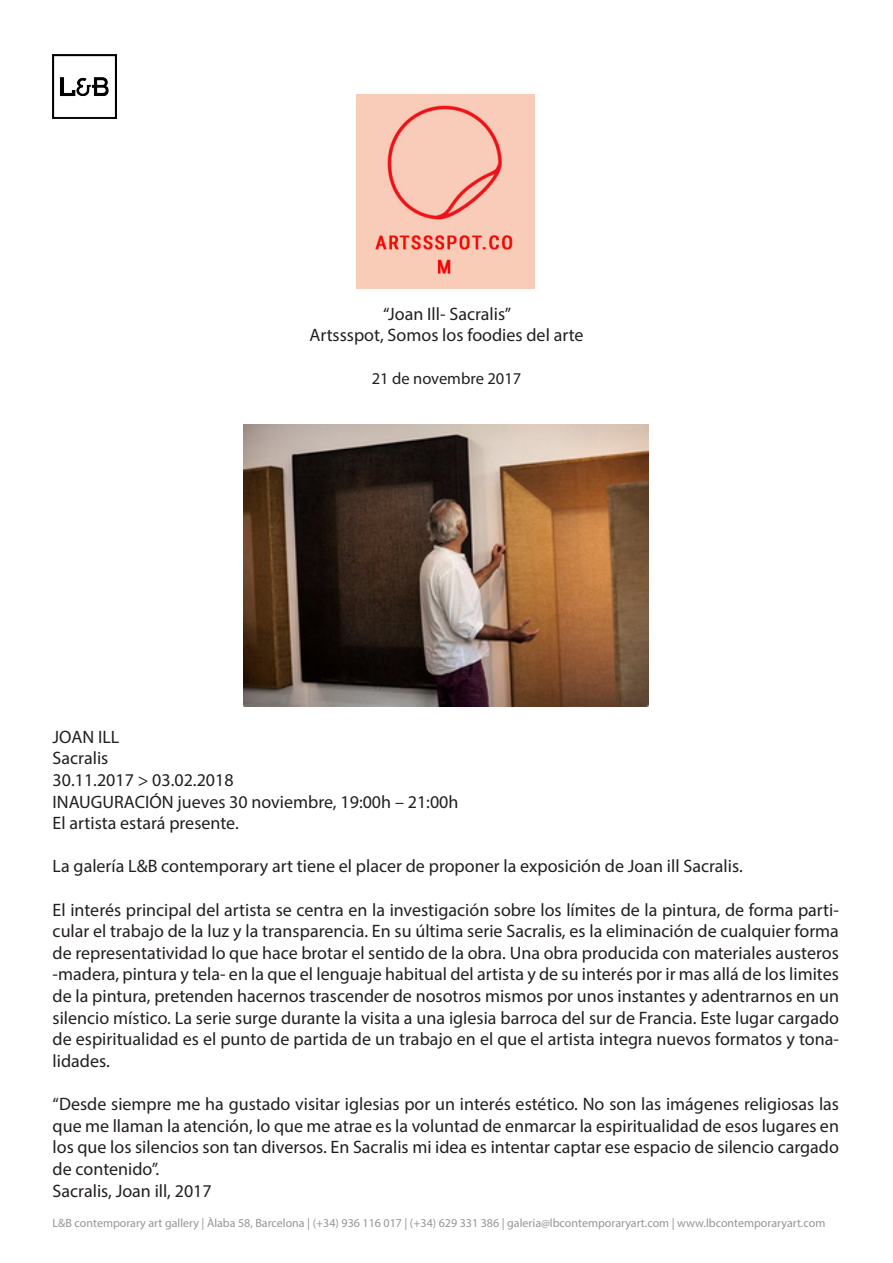
<style>
.page{position:relative;width:893px;height:1263px;background:#fff}
.page>*{position:absolute;margin:0;border:0;box-sizing:border-box;transform-origin:0 0}
.t1{font:18px/21.6px "Myriad Pro";color:#231f20;text-align:justify}
.t2{font:16.5px "Myriad Pro";color:#231f20}
.t3{font:12px "Myriad Pro";color:#939598}
</style>
<div class="page">
<img style="left:357px;top:94px;width:178px;height:194px">
<img style="left:52px;top:54px;width:65px;height:65px">
<img style="left:244px;top:424px;width:404px;height:282px">
<p class="t1" style="left:383px;top:303px;width:130px">“Joan Ill- Sacralis”</p>
<p class="t1" style="left:309px;top:324px;width:276px">Artssspot, Somos los foodies del arte</p>
<p class="t2" style="left:372px;top:369px;width:151px">21 de novembre 2017</p>
<p class="t1" style="left:53px;top:726px;width:68px">JOAN ILL</p>
<p class="t1" style="left:53px;top:747px;width:57px">Sacralis</p>
<p class="t1" style="left:53px;top:769px;width:183px">30.11.2017 &gt; 03.02.2018</p>
<p class="t1" style="left:53px;top:790px;width:407px">INAUGURACIÓN jueves 30 noviembre, 19:00h – 21:00h</p>
<p class="t1" style="left:53px;top:812px;width:188px">El artista estará presente.</p>
<p class="t1" style="left:53px;top:855px;width:692px">La galería L&amp;B contemporary art tiene el placer de proponer la exposición de Joan ill Sacralis.</p>
<p class="t1" style="left:53px;top:898px;width:788px">El interés principal del artista se centra en la investigación sobre los límites de la pintura, de forma parti&shy;cular el trabajo de la luz y la transparencia. En su última serie Sacralis, es la eliminación de cualquier forma de representatividad lo que hace brotar el sentido de la obra. Una obra producida con materiales austeros -madera, pintura y tela- en la que el lenguaje habitual del artista y de su interés por ir mas allá de los limites de la pintura, pretenden hacernos trascender de nosotros mismos por unos instantes y adentrarnos en un silencio místico. La serie surge durante la visita a una iglesia barroca del sur de Francia. Este lugar cargado de espiritualidad es el punto de partida de un trabajo en el que el artista integra nuevos formatos y tona&shy;lidades.</p>
<p class="t1" style="left:53px;top:1093px;width:788px">“Desde siempre me ha gustado visitar iglesias por un interés estético. No son las imágenes religiosas las que me llaman la atención, lo que me atrae es la voluntad de enmarcar la espiritualidad de esos lugares en los que los silencios son tan diversos. En Sacralis mi idea es intentar captar ese espacio de silencio cargado de contenido”.</p>
<p class="t1" style="left:53px;top:1179px;width:161px">Sacralis, Joan ill, 2017</p>
<p class="t3" style="left:53px;top:1216px;width:774px">L&amp;B contemporary art gallery | Àlaba 58, Barcelona | (+34) 936 116 017 | (+34) 629 331 386 | galeria@lbcontemporaryart.com | www.lbcontemporaryart.com</p>
</div>
